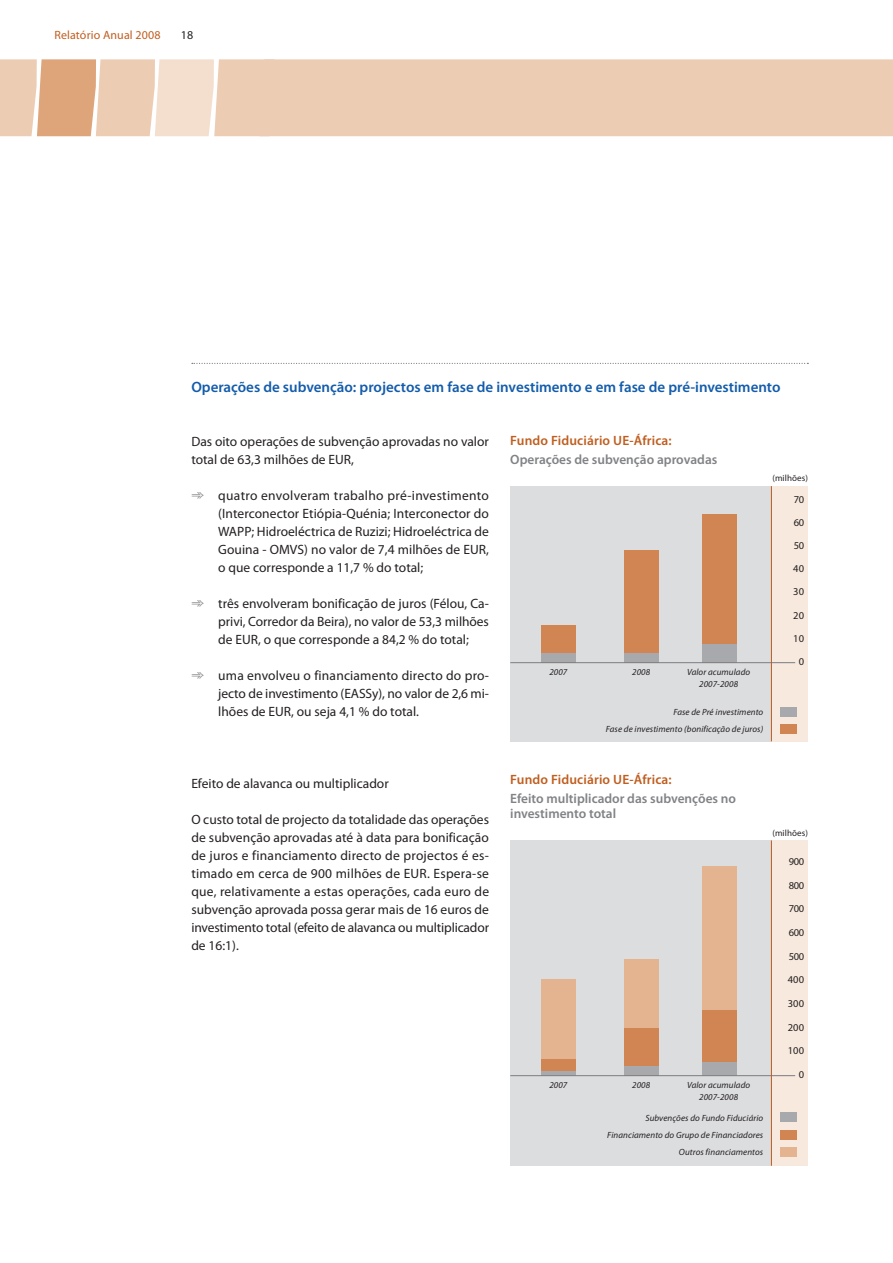
<style>
.page{position:relative;width:893px;height:1263px;background:#fff}
.page>*{position:absolute;margin:0;border:0;box-sizing:border-box;transform-origin:0 0}
.t1{font:600 15px "Myriad Pro";color:#135cab}
.t2{font:13.5px/18px "Myriad Pro";color:#231f20;text-align:justify}
.t3{font:600 13.5px/15px "Myriad Pro";color:#808285}
.t4{font:600 13.5px "Myriad Pro";letter-spacing:.01em;color:#c05e1f}
.t5{font:12px "Myriad Pro";letter-spacing:.01em;color:#c05e1f}
.t6{font:12px "Myriad Pro";color:#231f20}
.t7{font:10.5px "Myriad Pro";letter-spacing:-.04em;color:#231f20}
.t8{font:italic 9px/17px "Myriad Pro";letter-spacing:.01em;color:#231f20;text-align:right}
.t9{font:9px "Myriad Pro";letter-spacing:.01em;color:#231f20}
.s1{color:#808285}
</style>
<div class="page">
<div style="left:274px;top:59px;width:619px;height:77px;background:#edccb4"></div>
<svg style="left:0;top:59px;width:274px;height:77px;background:#eccbb2"></svg>
<div style="left:510px;top:486px;width:262px;height:255px;background:#dcdddf"></div>
<div style="left:772px;top:486px;width:36px;height:255px;background:#f7e9dd"></div>
<div style="left:780px;top:707px;width:17px;height:10px;background:#a8a9ad"></div>
<div style="left:780px;top:724px;width:17px;height:10px;background:#d18552"></div>
<div style="left:541px;top:625px;width:34px;height:37px;background:#d18552"></div>
<div style="left:541px;top:653px;width:34px;height:9px;background:#a8a9ad"></div>
<div style="left:624px;top:550px;width:34px;height:112px;background:#d18552"></div>
<div style="left:624px;top:653px;width:34px;height:9px;background:#a8a9ad"></div>
<div style="left:703px;top:514px;width:34px;height:148px;background:#d18552"></div>
<div style="left:703px;top:645px;width:34px;height:17px;background:#a8a9ad"></div>
<hr style="left:510px;top:662px;width:285px;height:1px;background:#808285">
<hr style="left:771px;top:486px;width:1px;height:255px;background:#c05e1f">
<div style="left:510px;top:840px;width:262px;height:326px;background:#dcdddf"></div>
<div style="left:772px;top:840px;width:36px;height:326px;background:#f7e9dd"></div>
<div style="left:780px;top:1113px;width:17px;height:9px;background:#a8a9ad"></div>
<div style="left:780px;top:1130px;width:17px;height:9px;background:#d18552"></div>
<div style="left:780px;top:1147px;width:17px;height:9px;background:#e4b491"></div>
<div style="left:541px;top:979px;width:34px;height:96px;background:#e4b491"></div>
<div style="left:624px;top:959px;width:34px;height:116px;background:#e4b491"></div>
<div style="left:703px;top:866px;width:34px;height:209px;background:#e4b491"></div>
<div style="left:541px;top:1059px;width:34px;height:16px;background:#d18552"></div>
<div style="left:624px;top:1028px;width:34px;height:47px;background:#d18552"></div>
<div style="left:624px;top:1066px;width:34px;height:9px;background:#a8a9ad"></div>
<hr style="left:541px;top:1072px;width:34px;height:4px;background:#a8a9ad">
<div style="left:703px;top:1010px;width:34px;height:65px;background:#d18552"></div>
<div style="left:703px;top:1062px;width:34px;height:13px;background:#a8a9ad"></div>
<hr style="left:510px;top:1075px;width:285px;height:1px;background:#808285">
<hr style="left:771px;top:840px;width:1px;height:326px;background:#c05e1f">
<svg style="left:192px;top:363px;width:616px;height:1px"></svg>
<p class="t5" style="left:54px;top:27px;width:108px">Relatório Anual 2008</p>
<p class="t6" style="left:181px;top:27px;width:14px">18</p>
<p class="t1" style="left:191px;top:378px;width:591px">Operações de subvenção: projectos em fase de investimento e em fase de pré-investimento</p>
<p class="t2" style="left:191px;top:432px;width:299px">Das oito operações de subvenção aprovadas no valor total de 63,3 milhões de EUR,</p>
<p class="t2" style="left:218px;top:486px;width:272px;text-indent:-27px"><span class="s1">➾</span> quatro envolveram trabalho pré-investimento (Interconector Etiópia-Quénia; Interconector do WAPP; Hidroeléctrica de Ruzizi; Hidroeléctrica de Gouina - OMVS) no valor de 7,4 milhões de EUR, o que corresponde a 11,7 % do total;</p>
<p class="t2" style="left:218px;top:594px;width:272px;text-indent:-27px"><span class="s1">➾</span> três envolveram bonificação de juros (Félou, Ca&shy;privi, Corredor da Beira), no valor de 53,3 milhões de EUR, o que corresponde a 84,2 % do total;</p>
<p class="t2" style="left:218px;top:666px;width:272px;text-indent:-27px"><span class="s1">➾</span> uma envolveu o financiamento directo do pro&shy;jecto de investimento (EASSy), no valor de 2,6 mi&shy;lhões de EUR, ou seja 4,1 % do total.</p>
<p class="t2" style="left:191px;top:774px;width:199px">Efeito de alavanca ou multiplicador</p>
<p class="t2" style="left:191px;top:810px;width:299px">O custo total de projecto da totalidade das operações de subvenção aprovadas até à data para bonificação de juros e financiamento directo de projectos é es&shy;timado em cerca de 900 milhões de EUR. Espera-se que, relativamente a estas operações, cada euro de subvenção aprovada possa gerar mais de 16 euros de investimento total (efeito de alavanca ou multiplicador de 16:1).</p>
<p class="t4" style="left:510px;top:433px;width:163px">Fundo Fiduciário UE-África:</p>
<p class="t3" style="left:510px;top:453px;width:209px">Operações de subvenção aprovadas</p>
<p class="t8" style="left:549px;top:663px;width:19px">2007</p>
<p class="t8" style="left:632px;top:663px;width:19px">2008</p>
<p class="t8" style="left:687px;top:666px;width:65px;line-height:12px;text-align:center">Valor acumulado<br>2007-2008</p>
<p class="t8" style="left:606px;top:704px;width:159px">Fase de Pré investimento<br>Fase de investimento (bonificação de juros)</p>
<p class="t9" style="left:772px;top:472px;width:37px">(milhões)</p>
<p class="t7" style="left:794px;top:492px;width:12px">70</p>
<p class="t7" style="left:794px;top:516px;width:12px">60</p>
<p class="t7" style="left:794px;top:539px;width:12px">50</p>
<p class="t7" style="left:793px;top:562px;width:12px">40</p>
<p class="t7" style="left:793px;top:585px;width:12px">30</p>
<p class="t7" style="left:793px;top:609px;width:12px">20</p>
<p class="t7" style="left:793px;top:632px;width:12px">10</p>
<p class="t7" style="left:799px;top:655px;width:7px">0</p>
<p class="t4" style="left:510px;top:772px;width:163px">Fundo Fiduciário UE-África:</p>
<p class="t3" style="left:510px;top:791px;width:227px">Efeito multiplicador das subvenções no investimento total</p>
<p class="t8" style="left:549px;top:1076px;width:19px">2007</p>
<p class="t8" style="left:632px;top:1076px;width:19px">2008</p>
<p class="t8" style="left:687px;top:1079px;width:65px;line-height:12px;text-align:center">Valor acumulado<br>2007-2008</p>
<p class="t8" style="left:607px;top:1109px;width:157px">Subvenções do Fundo Fiduciário<br>Financiamento do Grupo de Financiadores<br>Outros financiamentos</p>
<p class="t9" style="left:772px;top:827px;width:37px">(milhões)</p>
<p class="t7" style="left:789px;top:855px;width:17px">900</p>
<p class="t7" style="left:789px;top:879px;width:17px">800</p>
<p class="t7" style="left:789px;top:902px;width:17px">700</p>
<p class="t7" style="left:789px;top:926px;width:17px">600</p>
<p class="t7" style="left:789px;top:950px;width:17px">500</p>
<p class="t7" style="left:788px;top:973px;width:18px">400</p>
<p class="t7" style="left:788px;top:997px;width:18px">300</p>
<p class="t7" style="left:788px;top:1021px;width:18px">200</p>
<p class="t7" style="left:788px;top:1044px;width:18px">100</p>
<p class="t7" style="left:799px;top:1068px;width:7px">0</p>
</div>
